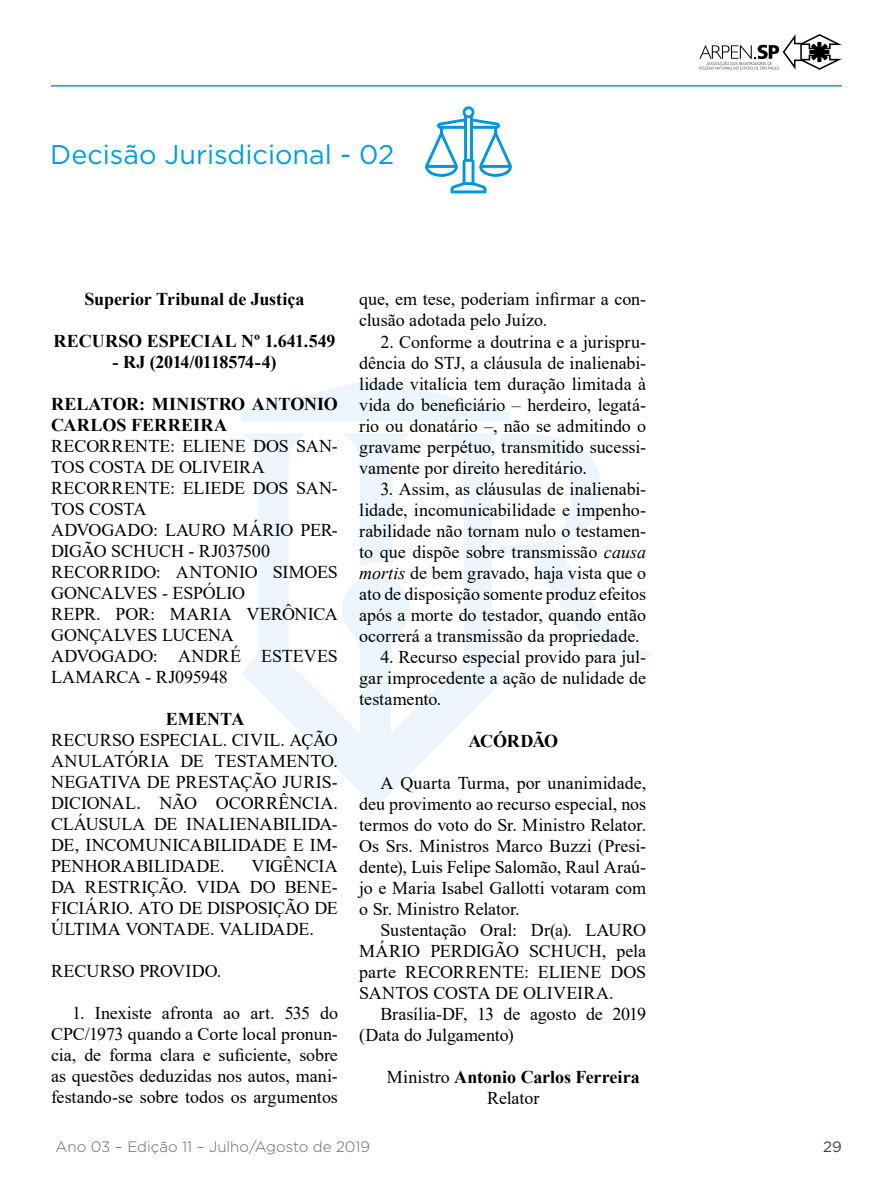
<style>
.page{position:relative;width:893px;height:1191px;background:#fff}
.page>*{position:absolute;margin:0;border:0;box-sizing:border-box;transform-origin:0 0}
.t1{font:27px "Gotham";color:#009cde}
.t2{font:18px/21px "Times New Roman";letter-spacing:-.005em;color:#000;text-align:justify}
.t3{font:700 18px/21px "Times New Roman";letter-spacing:-.005em;color:#000}
.t4{font:700 18px "Times New Roman";letter-spacing:-.03em;color:#000}
.t5{font:700 18px "Times New Roman";letter-spacing:-.035em;color:#000}
.t6{font:300 15px "Gotham";color:#656569}
.t7{font:15px "Gotham";color:#434141}
.s1{font-style:italic}
.s2{font-weight:400}
</style>
<div class="page">
<svg style="left:241px;top:378px;width:268px;height:43px"></svg>
<svg style="left:241px;top:433px;width:267px;height:374px"></svg>
<svg style="left:342px;top:433px;width:69px;height:134px"></svg>
<svg style="left:501px;top:434px;width:152px;height:223px"></svg>
<hr style="left:51px;top:85px;width:791px;height:2px;background:#009cde">
<svg style="left:425px;top:106px;width:87px;height:87px"></svg>
<svg style="left:699px;top:34px;width:143px;height:36px"></svg>
<h1 class="t1" style="left:50px;top:137px;width:346px">Decisão Jurisdicional - 02</h1>
<p class="t2" style="left:359px;top:288px;width:288px">que, em tese, poderiam infirmar a con&shy;clusão adotada pelo Juízo.</p>
<p class="t2" style="left:359px;top:330px;width:288px;text-indent:21px">2. Conforme a doutrina e a jurispru&shy;dência do STJ, a cláusula de inalienabi&shy;lidade vitalícia tem duração limitada à vida do beneficiário – herdeiro, legatá&shy;rio ou donatário –, não se admitindo o gravame perpétuo, transmitido sucessi&shy;vamente por direito hereditário.</p>
<p class="t2" style="left:359px;top:477px;width:288px;text-indent:21px">3. Assim, as cláusulas de inalienabi&shy;lidade, incomunicabilidade e impenho&shy;rabilidade não tornam nulo o testamen&shy;to que dispõe sobre transmissão <span class="s1">causa mortis</span> de bem gravado, haja vista que o ato de disposição somente produz efeitos após a morte do testador, quando então ocorrerá a transmissão da propriedade.</p>
<p class="t2" style="left:359px;top:645px;width:288px;text-indent:21px">4. Recurso especial provido para jul&shy;gar improcedente a ação de nulidade de testamento.</p>
<p class="t5" style="left:468px;top:727px;width:91px">ACÓRDÃO</p>
<p class="t2" style="left:359px;top:771px;width:288px;text-indent:21px">A Quarta Turma, por unanimidade, deu provimento ao recurso especial, nos termos do voto do Sr. Ministro Relator.<br>Os Srs. Ministros Marco Buzzi (Presi&shy;dente), Luis Felipe Salomão, Raul Araú&shy;jo e Maria Isabel Gallotti votaram com o Sr. Ministro Relator.</p>
<p class="t2" style="left:359px;top:918px;width:288px;text-indent:21px">Sustentação Oral: Dr(a). LAURO MÁRIO PERDIGÃO SCHUCH, pela parte RECORRENTE: ELIENE DOS SANTOS COSTA DE OLIVEIRA.</p>
<p class="t2" style="left:359px;top:1002px;width:288px;text-indent:21px">Brasília-DF, 13 de agosto de 2019 (Data do Julgamento)</p>
<p class="t3" style="left:387px;top:1065px;width:254px;text-align:center"><span class="s2">Ministro</span> Antonio Carlos Ferreira<br><span class="s2">Relator</span></p>
<p class="t6" style="left:56px;top:1137px;width:316px">Ano 03 – Edição 11 – Julho/Agosto de 2019</p>
<p class="t7" style="left:823px;top:1137px;width:20px">29</p>
<p class="t3" style="left:84px;top:288px;width:222px">Superior Tribunal de Justiça</p>
<p class="t3" style="left:53px;top:330px;width:284px">RECURSO ESPECIAL Nº 1.641.549</p>
<p class="t4" style="left:113px;top:349px;width:165px">- RJ (2014/0118574-4)</p>
<p class="t3" style="left:51px;top:393px;width:288px">RELATOR: MINISTRO ANTONIO<br>CARLOS FERREIRA</p>
<p class="t2" style="left:51px;top:435px;width:288px;text-align:left">RECORRENTE: ELIENE DOS SAN-<br>TOS COSTA DE OLIVEIRA<br>RECORRENTE: ELIEDE DOS SAN-<br>TOS COSTA<br>ADVOGADO: LAURO MÁRIO PER-<br>DIGÃO SCHUCH - RJ037500<br>RECORRIDO: ANTONIO SIMOES<br>GONCALVES - ESPÓLIO<br>REPR. POR: MARIA VERÔNICA<br>GONÇALVES LUCENA<br>ADVOGADO: ANDRÉ ESTEVES<br>LAMARCA - RJ095948</p>
<p class="t3" style="left:166px;top:708px;width:80px">EMENTA</p>
<p class="t2" style="left:51px;top:729px;width:288px">RECURSO ESPECIAL. CIVIL. AÇÃO ANULATÓRIA DE TESTAMENTO.<br>NEGATIVA DE PRESTAÇÃO JURIS-DICIONAL. NÃO OCORRÊNCIA.<br>CLÁUSULA DE INALIENABILIDA-DE, INCOMUNICABILIDADE E IM-PENHORABILIDADE.</p>
<p class="t2" style="left:51px;top:855px;width:288px;text-indent:200px">VIGÊNCIA DA RESTRIÇÃO. VIDA DO BENE-FICIÁRIO. ATO DE DISPOSIÇÃO DE ÚLTIMA VONTADE. VALIDADE.</p>
<p class="t2" style="left:51px;top:960px;width:172px">RECURSO PROVIDO.</p>
<p class="t2" style="left:51px;top:1002px;width:288px;text-indent:21px">1. Inexiste afronta ao art. 535 do CPC/1973 quando a Corte local pronun&shy;cia, de forma clara e suficiente, sobre as questões deduzidas nos autos, mani&shy;festando-se sobre todos os argumentos</p>
</div>
